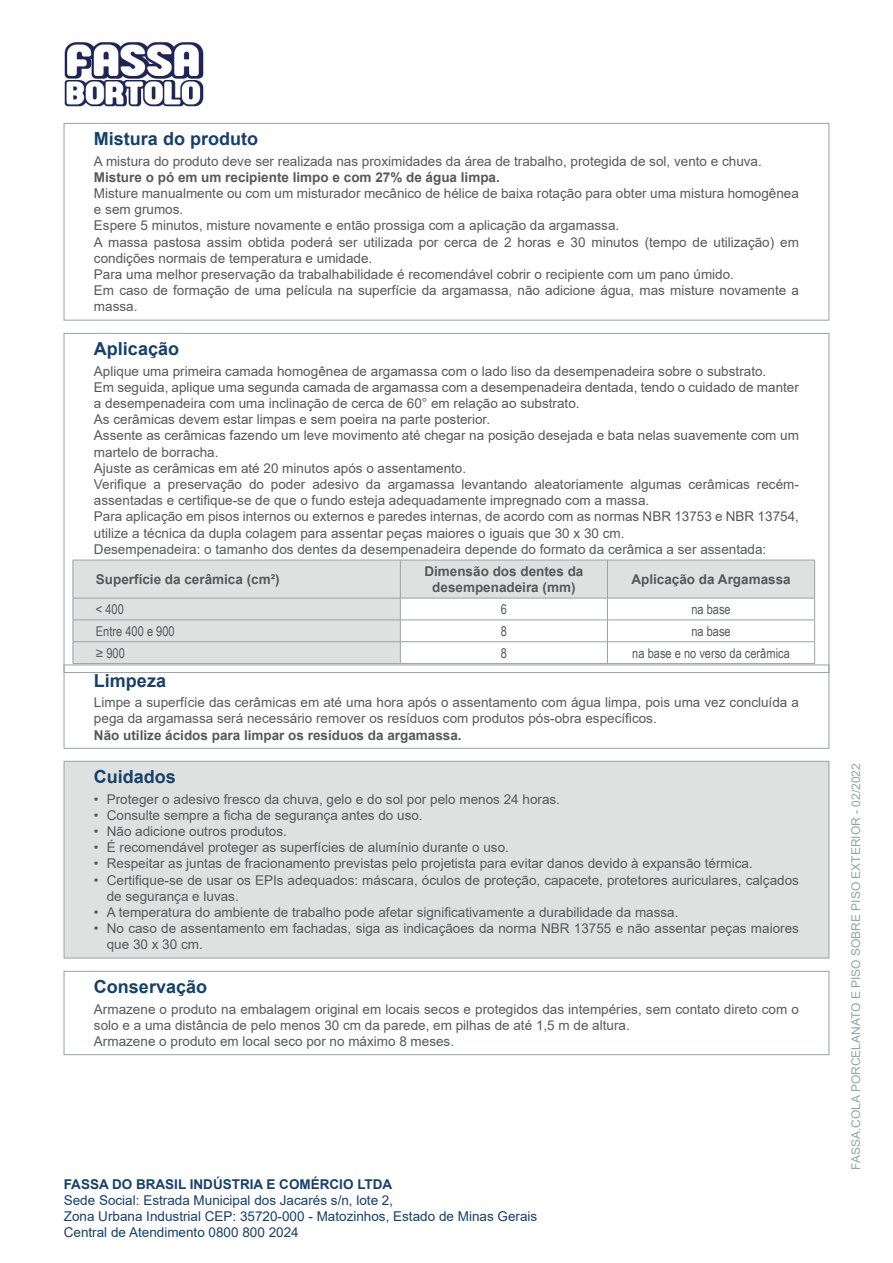
<style>
.page{position:relative;width:893px;height:1263px;background:#fff}
.page>*{position:absolute;margin:0;border:0;box-sizing:border-box;transform-origin:0 0}
.Titolo{font:700 18px "Arial";color:#15406e}
.Applicazione{font:13.5px/16.2px "Arial";color:#57585a}
.Pulizia{font:13.5px/16.2px "Arial";color:#57585a}
.Miscelazione_del_pro{font:13.5px/16.2px "Arial";color:#57585a}
.Conservazione{font:13.5px/16.2px "Arial";color:#57585a}
.t1{font:13.5px/16.2px "Arial";color:#15406e}
.Grassetto{font:700 13.5px "Arial";color:#57585a}
.grassetto_centrato{font:700 13.5px/16.2px "Arial";color:#57585a;text-align:center}
.normale_centrato{font:13.5px "Arial Narrow";color:#57585a}
.t2{font:700 13.5px "Arial";color:#15406e}
.grassetto_sx{font:700 13.5px "Arial";color:#57585a}
.normale_sx{font:13.5px "Arial Narrow";color:#57585a}
.t3{font:12px "Arial";color:#9ba1a4}
</style>
<div class="page">
<img style="left:64px;top:41px;width:140px;height:66px">
<div style="left:64px;top:123px;width:765px;height:197px;border:1px solid #9ba1a4"></div>
<svg style="left:74px;top:561px;width:740px;height:102px;fill:#dfe1e1"></svg>
<hr style="left:73px;top:560px;width:327px;height:1px;background:#9ba1a4">
<hr style="left:73px;top:560px;width:1px;height:38px;background:#9ba1a4">
<hr style="left:73px;top:598px;width:327px;height:1px;background:#9ba1a4">
<hr style="left:400px;top:560px;width:207px;height:1px;background:#9ba1a4">
<hr style="left:400px;top:560px;width:1px;height:38px;background:#9ba1a4">
<hr style="left:400px;top:598px;width:207px;height:1px;background:#9ba1a4">
<hr style="left:607px;top:560px;width:208px;height:1px;background:#9ba1a4">
<hr style="left:607px;top:560px;width:1px;height:38px;background:#9ba1a4">
<hr style="left:814px;top:560px;width:1px;height:38px;background:#9ba1a4">
<hr style="left:607px;top:598px;width:208px;height:1px;background:#9ba1a4">
<hr style="left:73px;top:620px;width:327px;height:1px;background:#9ba1a4">
<hr style="left:400px;top:620px;width:207px;height:1px;background:#9ba1a4">
<hr style="left:607px;top:620px;width:208px;height:1px;background:#9ba1a4">
<hr style="left:73px;top:641px;width:327px;height:1px;background:#9ba1a4">
<svg style="left:73px;top:598px;width:1px;height:65px"></svg>
<hr style="left:73px;top:663px;width:327px;height:1px;background:#9ba1a4">
<hr style="left:400px;top:641px;width:207px;height:1px;background:#9ba1a4">
<svg style="left:400px;top:598px;width:1px;height:65px"></svg>
<hr style="left:400px;top:663px;width:207px;height:1px;background:#9ba1a4">
<hr style="left:607px;top:641px;width:208px;height:1px;background:#9ba1a4">
<svg style="left:607px;top:598px;width:1px;height:65px"></svg>
<svg style="left:814px;top:598px;width:1px;height:65px"></svg>
<hr style="left:607px;top:663px;width:208px;height:1px;background:#9ba1a4">
<div style="left:64px;top:665px;width:765px;height:83px;border:1px solid #9ba1a4"></div>
<div style="left:64px;top:761px;width:765px;height:197px;background:#dfe1e1"></div>
<div style="left:64px;top:761px;width:765px;height:197px;border:1px solid #9ba1a4"></div>
<div style="left:64px;top:971px;width:765px;height:84px;border:1px solid #9ba1a4"></div>
<p class="Titolo" style="left:94px;top:126px;width:165px">Mistura do produto</p>
<p class="Miscelazione_del_pro" style="left:94px;top:153px;width:669px">A mistura do produto deve ser realizada nas proximidades da área de trabalho, protegida de sol, vento e chuva.</p>
<p class="Grassetto" style="left:94px;top:168px;width:407px">Misture o pó em um recipiente limpo e com 27% de água limpa.</p>
<p class="Miscelazione_del_pro" style="left:94px;top:185px;width:706px">Misture manualmente ou com um misturador mecânico de hélice de baixa rotação para obter uma mistura homogênea e sem grumos.</p>
<p class="Miscelazione_del_pro" style="left:94px;top:217px;width:527px">Espere 5 minutos, misture novamente e então prossiga com a aplicação da argamassa.</p>
<p class="Miscelazione_del_pro" style="left:94px;top:234px;width:706px">A massa pastosa assim obtida poderá ser utilizada por cerca de 2 horas e 30 minutos (tempo de utilização) em condições normais de temperatura e umidade.</p>
<p class="Miscelazione_del_pro" style="left:94px;top:266px;width:642px">Para uma melhor preservação da trabalhabilidade é recomendável cobrir o recipiente com um pano úmido.</p>
<p class="Miscelazione_del_pro" style="left:94px;top:282px;width:706px">Em caso de formação de uma película na superfície da argamassa, não adicione água, mas misture novamente a massa.</p>
<p class="Titolo" style="left:94px;top:336px;width:87px">Aplicação</p>
<p class="Applicazione" style="left:94px;top:363px;width:674px">Aplique uma primeira camada homogênea de argamassa com o lado liso da desempenadeira sobre o substrato.</p>
<p class="Applicazione" style="left:94px;top:379px;width:706px">Em seguida, aplique uma segunda camada de argamassa com a desempenadeira dentada, tendo o cuidado de manter a desempenadeira com uma inclinação de cerca de 60° em relação ao substrato.</p>
<p class="Applicazione" style="left:94px;top:411px;width:398px">As cerâmicas devem estar limpas e sem poeira na parte posterior.</p>
<p class="Applicazione" style="left:94px;top:427px;width:706px">Assente as cerâmicas fazendo um leve movimento até chegar na posição desejada e bata nelas suavemente com um martelo de borracha.</p>
<p class="Applicazione" style="left:94px;top:460px;width:374px">Ajuste as cerâmicas em até 20 minutos após o assentamento.</p>
<p class="Applicazione" style="left:94px;top:476px;width:706px">Verifique a preservação do poder adesivo da argamassa levantando aleatoriamente algumas cerâmicas recém&shy;assentadas e certifique-se de que o fundo esteja adequadamente impregnado com a massa.</p>
<p class="Applicazione" style="left:94px;top:508px;width:706px">Para aplicação em pisos internos ou externos e paredes internas, de acordo com as normas NBR 13753 e NBR 13754, utilize a técnica da dupla colagem para assentar peças maiores o iguais que 30 x 30 cm.</p>
<p class="Applicazione" style="left:94px;top:541px;width:674px">Desempenadeira: o tamanho dos dentes da desempenadeira depende do formato da cerâmica a ser assentada:</p>
<p class="grassetto_sx" style="left:96px;top:570px;width:185px">Superfície da cerâmica (cm²)</p>
<p class="grassetto_centrato" style="left:424px;top:563px;width:161px">Dimensão dos dentes da desempenadeira (mm)</p>
<p class="grassetto_centrato" style="left:631px;top:571px;width:161px">Aplicação da Argamassa</p>
<p class="normale_sx" style="left:96px;top:599px;width:30px">&lt; 400</p>
<p class="normale_centrato" style="left:501px;top:599px;width:8px">6</p>
<p class="normale_centrato" style="left:691px;top:599px;width:41px">na base</p>
<p class="normale_sx" style="left:96px;top:621px;width:80px">Entre 400 e 900</p>
<p class="normale_centrato" style="left:501px;top:621px;width:8px">8</p>
<p class="normale_centrato" style="left:691px;top:621px;width:41px">na base</p>
<p class="normale_sx" style="left:96px;top:643px;width:30px">≥ 900</p>
<p class="normale_centrato" style="left:501px;top:643px;width:8px">8</p>
<p class="normale_centrato" style="left:632px;top:643px;width:159px">na base e no verso da cerâmica</p>
<p class="Titolo" style="left:94px;top:668px;width:74px">Limpeza</p>
<p class="Pulizia" style="left:94px;top:694px;width:706px">Limpe a superfície das cerâmicas em até uma hora após o assentamento com água limpa, pois uma vez concluída a pega da argamassa será necessário remover os resíduos com produtos pós-obra específicos.</p>
<p class="Grassetto" style="left:94px;top:725px;width:369px">Não utilize ácidos para limpar os resíduos da argamassa.</p>
<p class="Titolo" style="left:94px;top:764px;width:84px">Cuidados</p>
<p class="Pulizia" style="left:94px;top:791px;width:467px">• Proteger o adesivo fresco da chuva, gelo e do sol por pelo menos 24 horas.</p>
<p class="Pulizia" style="left:94px;top:807px;width:330px">• Consulte sempre a ficha de segurança antes do uso.</p>
<p class="Pulizia" style="left:94px;top:823px;width:194px">• Não adicione outros produtos.</p>
<p class="Pulizia" style="left:94px;top:839px;width:416px">• É recomendável proteger as superfícies de alumínio durante o uso.</p>
<p class="Pulizia" style="left:94px;top:855px;width:660px">• Respeitar as juntas de fracionamento previstas pelo projetista para evitar danos devido à expansão térmica.</p>
<p class="Pulizia" style="left:107px;top:872px;width:694px;text-indent:-13px">• Certifique-se de usar os EPIs adequados: máscara, óculos de proteção, capacete, protetores auriculares, calçados de segurança e luvas.</p>
<p class="Pulizia" style="left:94px;top:904px;width:586px">• A temperatura do ambiente de trabalho pode afetar significativamente a durabilidade da massa.</p>
<p class="Pulizia" style="left:107px;top:920px;width:694px;text-indent:-13px">• No caso de assentamento em fachadas, siga as indicaçãoes da norma NBR 13755 e não assentar peças maiores que 30 x 30 cm.</p>
<p class="Titolo" style="left:94px;top:974px;width:115px">Conservação</p>
<p class="Conservazione" style="left:94px;top:1001px;width:706px">Armazene o produto na embalagem original em locais secos e protegidos das intempéries, sem contato direto com o solo e a uma distância de pelo menos 30 cm da parede, em pilhas de até 1,5 m de altura.</p>
<p class="Conservazione" style="left:94px;top:1033px;width:362px">Armazene o produto em local seco por no máximo 8 meses.</p>
<p class="t2" style="left:64px;top:1174px;width:330px">FASSA DO BRASIL INDÚSTRIA E COMÉRCIO LTDA</p>
<p class="t1" style="left:64px;top:1192px;width:475px">Sede Social: Estrada Municipal dos Jacarés s/n, lote 2,<br>Zona Urbana Industrial CEP: 35720-000 - Matozinhos, Estado de Minas Gerais<br>Central de Atendimento 0800 800 2024</p>
<p class="t3" style="left:848px;top:1170px;width:408px;rotate:-90deg">FASSA.COLA PORCELANATO E PISO SOBRE PISO EXTERIOR - 02/2022</p>
</div>
